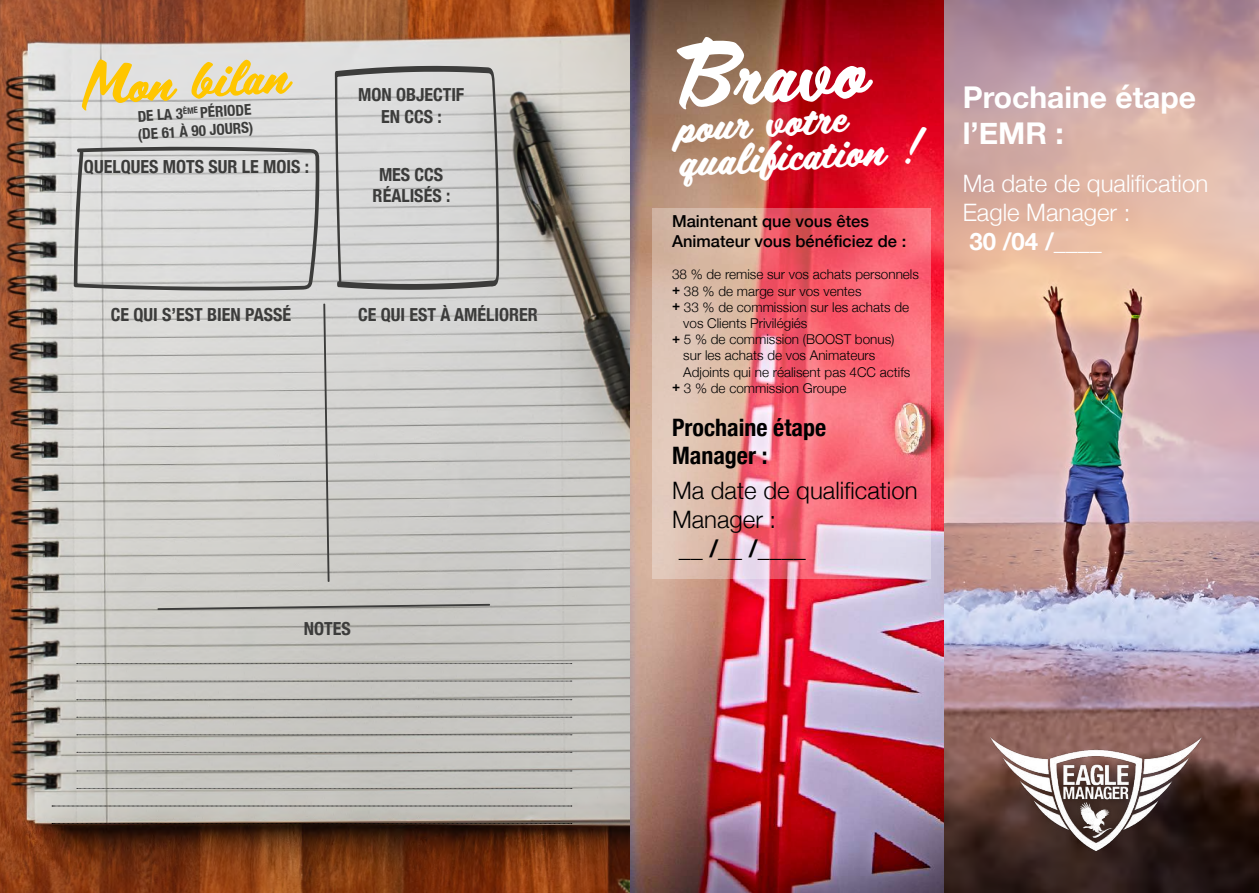
<style>
.page{position:relative;width:1259px;height:893px;background:#fff}
.page>*{position:absolute;margin:0;border:0;box-sizing:border-box;transform-origin:0 0}
.t1{font:82.5px "Scriptorama Tradeshow JF";color:#fff}
.t2{font:52.5px "Scriptorama Tradeshow JF";color:#ffc600}
.t3{font:45px/34.7px "Scriptorama Tradeshow JF";color:#fff}
.t4{font:700 30px/36px "Helvetica Neue";color:#fff}
.t5{font:300 24px/28.8px "Helvetica Neue";color:#fff}
.t6{font:300 24px/28.8px "Helvetica Neue";color:#000}
.t7{font:700 condensed 24px/28.8px "Helvetica Neue";color:#000}
.t8{font:700 24px "Helvetica Neue";color:#000}
.t9{font:700 24px "Helvetica Neue";color:#fff}
.t10{font:700 condensed 18px/21.6px "Helvetica Neue";color:#3c3c3b;text-align:center}
.t11{font:500 16.5px/19.8px "Helvetica Neue";color:#000}
.t12{font:700 condensed 15px/17.7px "Helvetica Neue";color:#3c3c3b;text-align:right}
.t13{font:300 13.5px "Helvetica Neue";color:#000}
.s1{font-weight:700}
</style>
<div class="page">
<img style="left:0;top:0;width:1259px;height:893px">
<svg style="left:652px;top:208px;width:278px;height:371px;background:#eb8f93"></svg>
<svg style="left:77px;top:663px;width:495px;height:1px"></svg>
<svg style="left:77px;top:681px;width:495px;height:1px"></svg>
<svg style="left:77px;top:699px;width:495px;height:1px"></svg>
<svg style="left:77px;top:717px;width:495px;height:1px"></svg>
<svg style="left:77px;top:734px;width:495px;height:1px"></svg>
<svg style="left:77px;top:752px;width:495px;height:1px"></svg>
<svg style="left:77px;top:771px;width:495px;height:1px"></svg>
<svg style="left:77px;top:788px;width:495px;height:1px"></svg>
<svg style="left:52px;top:806px;width:520px;height:1px"></svg>
<svg style="left:52px;top:823px;width:520px;height:1px"></svg>
<svg style="left:335px;top:66px;width:164px;height:224px;background:#c9c9c8"></svg>
<svg style="left:74px;top:147px;width:246px;height:144px;background:#cccdcc"></svg>
<svg style="left:157px;top:604px;width:333px;height:6px;background:#949490"></svg>
<svg style="left:323px;top:303px;width:6px;height:279px;background:#a2a19f"></svg>
<img style="left:990px;top:738px;width:211px;height:112px">
<svg style="left:183px;top:106px;width:15px;height:8px"></svg>
<h2 class="t2" style="left:77px;top:50px;width:210px;rotate:-4deg">Mon bilan</h2>
<p class="t12" style="left:137px;top:107px;width:47px;rotate:-4deg">DE LA 3</p>
<p class="t12" style="left:136px;top:107px;width:117px;rotate:-4deg">PÉRIODE<br>(DE 61 À 90 JOURS)</p>
<h3 class="t10" style="left:84px;top:155px;width:226px">QUELQUES MOTS SUR LE MOIS :</h3>
<h3 class="t10" style="left:358px;top:83px;width:108px">MON OBJECTIF<br>EN CCS :</h3>
<h3 class="t10" style="left:373px;top:162px;width:79px">MES CCS<br>RÉALISÉS :</h3>
<h3 class="t10" style="left:111px;top:302px;width:182px">CE QUI S’EST BIEN PASSÉ</h3>
<h3 class="t10" style="left:358px;top:302px;width:181px">CE QUI EST À AMÉLIORER</h3>
<h3 class="t10" style="left:304px;top:616px;width:48px">NOTES</h3>
<h1 class="t1" style="left:669px;top:21px;width:194px;rotate:-4deg">Bravo</h1>
<h3 class="t3" style="left:674px;top:108px;width:251px;rotate:-4deg">pour votre qualification !</h3>
<p class="t11" style="left:672px;top:210px;width:236px">Maintenant que vous êtes<br>Animateur vous bénéficiez de :</p>
<p class="t13" style="left:672px;top:264px;width:248px">38 % de remise sur vos achats personnels</p>
<p class="t13" style="left:672px;top:280px;width:191px"><span class="s1">+</span> 38 % de marge sur vos ventes</p>
<p class="t13" style="left:672px;top:296px;width:239px"><span class="s1">+</span> 33 % de commission sur les achats de</p>
<p class="t13" style="left:683px;top:312px;width:126px">vos Clients Privilégiés</p>
<p class="t13" style="left:672px;top:329px;width:224px"><span class="s1">+</span> 5 % de commission (BOOST bonus)</p>
<p class="t13" style="left:683px;top:345px;width:194px">sur les achats de vos Animateurs</p>
<p class="t13" style="left:683px;top:361px;width:229px">Adjoints qui ne réalisent pas 4CC actifs</p>
<p class="t13" style="left:672px;top:377px;width:176px"><span class="s1">+</span> 3 % de commission Groupe</p>
<h3 class="t7" style="left:672px;top:411px;width:156px">Prochaine étape<br>Manager :</h3>
<h3 class="t6" style="left:672px;top:474px;width:247px">Ma date de qualification<br>Manager :</h3>
<h3 class="t8" style="left:678px;top:529px;width:129px">__ /__ /____</h3>
<h3 class="t4" style="left:962px;top:80px;width:235px">Prochaine étape l’EMR :</h3>
<h3 class="t5" style="left:962px;top:168px;width:247px">Ma date de qualification<br>Eagle Manager :</h3>
<h3 class="t9" style="left:969px;top:222px;width:134px">30 /04 /____</h3>
</div>
